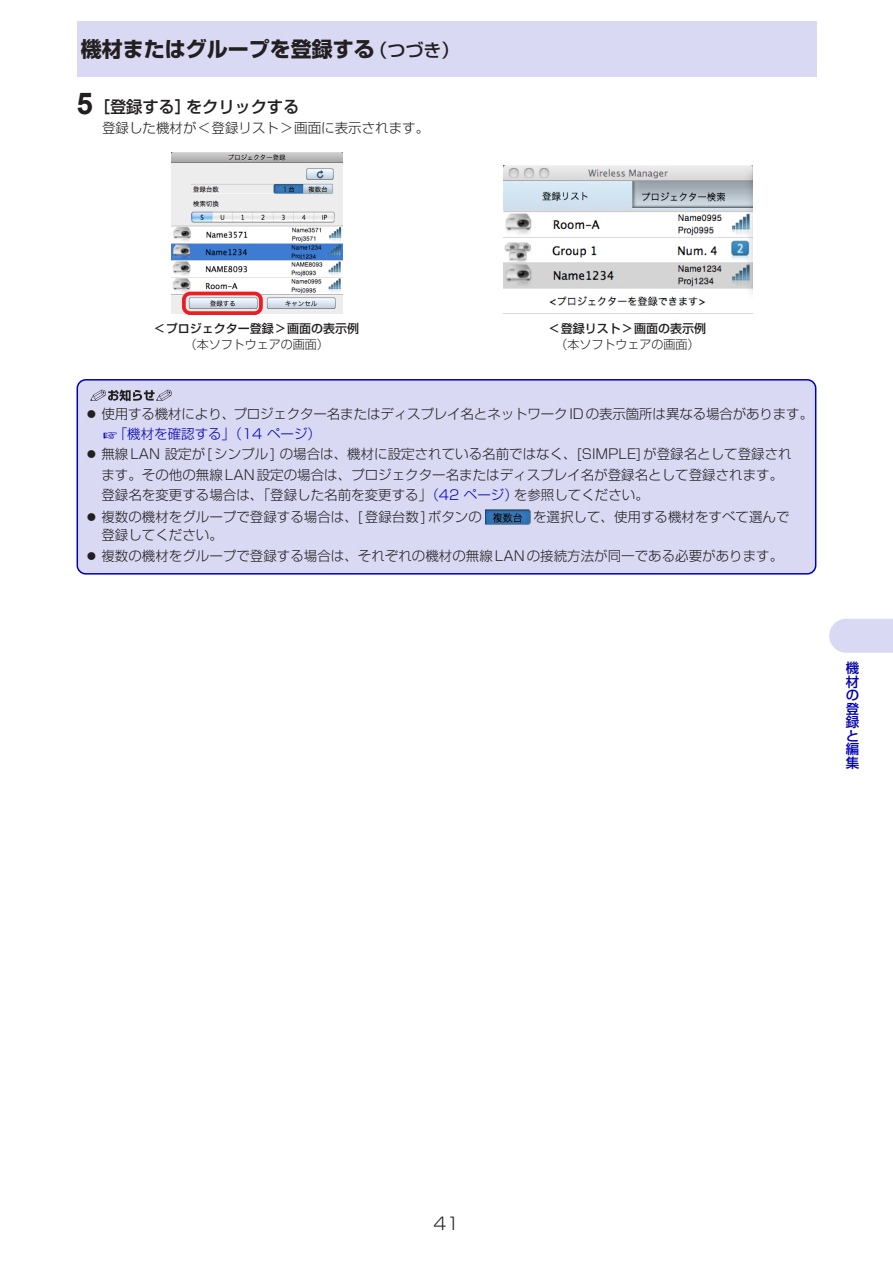
<style>
.page{position:relative;width:893px;height:1263px;background:#fff}
.page>*{position:absolute;margin:0;border:0;box-sizing:border-box;transform-origin:0 0}
.t1{font:700 21px "Shin Go Pro";color:#231f20}
.t2{font:300 16.95px "Shin Go Pro";color:#231f20}
.t3{font:500 16.5px "Shin Go Pro";letter-spacing:-.01em;color:#231f20}
.t4{font:300 13.5px/20.2px "Shin Go Pro";color:#231f20}
.t5{font:300 13.5px "Shin Go Pro";color:#0000b4}
.t6{font:500 13.5px/13.5px "Shin Go Pro";color:#0000b4;text-align:justify}
.t7{font:500 12px "Shin Go Pro";color:#231f20}
.t8{font:300 12px "Shin Go Pro";color:#231f20}
.s1{font-weight:500;font-size:18px}
.s2{font-family:"Arial";font-weight:700;font-size:30px}
.s3{color:#0000b4}
</style>
<div class="page">
<div style="left:829px;top:619px;width:64px;height:34px;background:#d9d9f4"></div>
<div style="left:77px;top:21px;width:739px;height:56px;background:#d9d9f4"></div>
<img style="left:171px;top:153px;width:171px;height:160px">
<div style="left:182px;top:292px;width:81px;height:23px;border:4px solid #ee1d23;border-radius:6px"></div>
<img style="left:503px;top:166px;width:249px;height:140px">
<div style="left:77px;top:380px;width:739px;height:194px;background:#d9d9f4;border-radius:9px"></div>
<svg style="left:90px;top:390px;width:82px;height:11px"></svg>
<img style="left:485px;top:509px;width:45px;height:15px">
<div style="left:77px;top:379px;width:739px;height:196px;border:2px solid #0000b4;border-radius:9px"></div>
<h1 class="t1" style="left:81px;top:32px;width:380px">機材またはグループを登録する<span class="s1">（つづき）</span></h1>
<p class="t3" style="left:77px;top:93px;width:224px"><span class="s2">5</span>［登録する］をクリックする</p>
<p class="t4" style="left:102px;top:116px;width:329px">登録した機材が&lt;登録リスト&gt;画面に表示されます。</p>
<p class="t7" style="left:154px;top:318px;width:206px">&lt;プロジェクター登録&gt;画面の表示例</p>
<p class="t8" style="left:185px;top:335px;width:146px">（本ソフトウェアの画面）</p>
<p class="t7" style="left:549px;top:318px;width:158px">&lt;登録リスト&gt;画面の表示例</p>
<p class="t8" style="left:556px;top:335px;width:145px">（本ソフトウェアの画面）</p>
<p class="t4" style="left:101px;top:402px;width:713px">使用する機材により、プロジェクター名またはディスプレイ名とネットワークIDの表示箇所は異なる場合があります。</p>
<p class="t5" style="left:114px;top:423px;width:209px">「機材を確認する」（14 ページ）</p>
<p class="t4" style="left:101px;top:442px;width:692px">無線LAN 設定が[シンプル] の場合は、機材に設定されている名前ではなく、[SIMPLE]が登録名として登録されます。その他の無線LAN設定の場合は、プロジェクター名またはディスプレイ名が登録名として登録されます。登録名を変更する場合は、「登録した名前を変更する」<span class="s3">（42 ページ）</span>を参照してください。</p>
<p class="t4" style="left:101px;top:505px;width:382px">複数の機材をグループで登録する場合は、[登録台数]ボタンの</p>
<p class="t4" style="left:533px;top:505px;width:258px">を選択して、使用する機材をすべて選んで</p>
<p class="t4" style="left:101px;top:523px;width:683px">登録してください。<br>複数の機材をグループで登録する場合は、それぞれの機材の無線LANの接続方法が同一である必要があります。</p>
<p class="t6" style="left:846px;top:660px;width:15px">機材の登録と編集</p>
<p class="t2" style="left:434px;top:1209px;width:27px">41</p>
</div>
